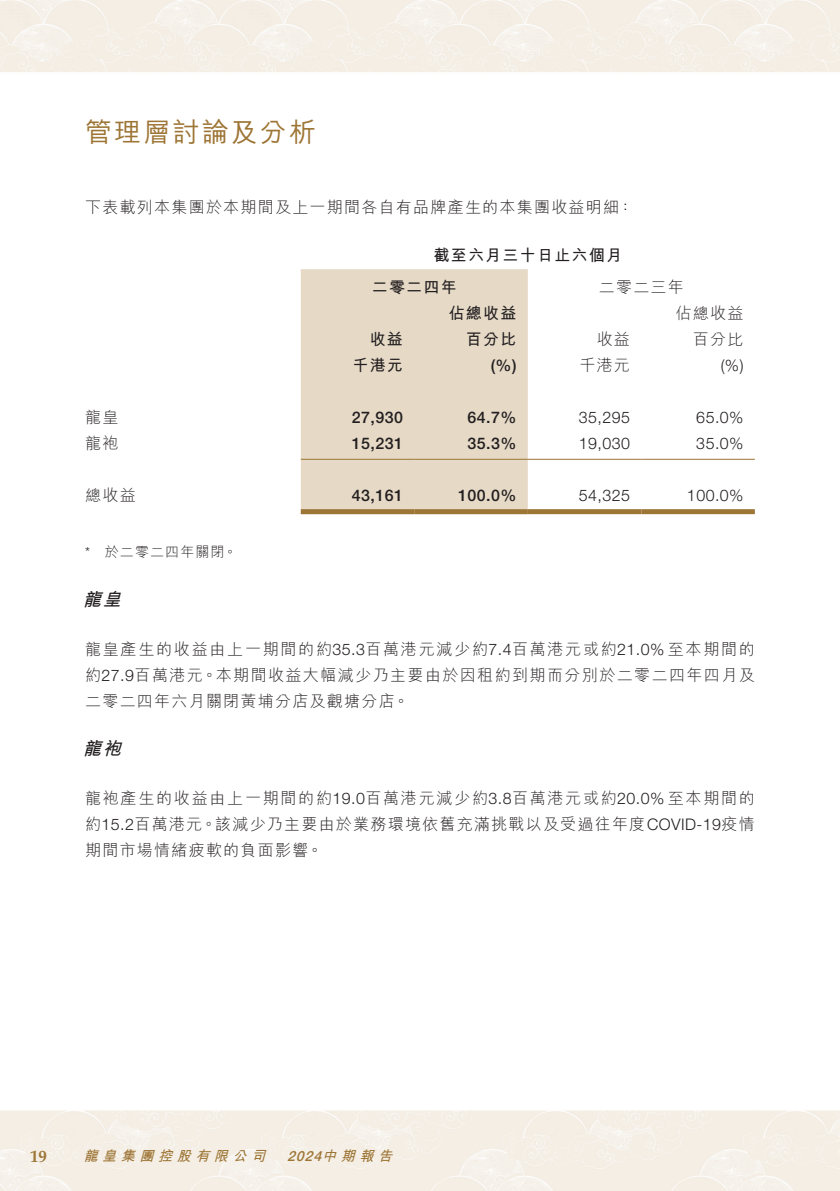
<style>
.page{position:relative;width:840px;height:1191px;background:#fff}
.page>*{position:absolute;margin:0;border:0;box-sizing:border-box;transform-origin:0 0}
.t1{font:500 27px "M Hei HK";letter-spacing:.08em;color:#9d7535}
.t2{font:italic 700 18px "M Hei HK";color:#231f20}
.t3{font:700 17px "Palatino";color:#9d7535}
.t4{font:300 16px/26px "M Hei HK";letter-spacing:.08em;color:#231f20;text-align:justify}
.t5{font:300 16px "Helvetica Neue LT Std";letter-spacing:.03em;color:#231f20}
.t6{font:500 16px "Helvetica Neue LT Std";letter-spacing:.03em;color:#231f20}
.t7{font:700 16px "M Hei HK";letter-spacing:.08em;color:#231f20}
.t8{font:italic 700 14px "M Hei HK";color:#9d7535}
.t9{font:300 14px "M Hei HK";letter-spacing:.08em;color:#231f20}
.t10{font:italic 500 14px "Helvetica Neue LT Std";color:#9d7535}
.t11{font:300 14px "Helvetica Neue LT Std";color:#231f20}
.s1{font-family:"Helvetica Neue LT Std"}
</style>
<div class="page">
<img style="left:0;top:0;width:839px;height:1191px">
<div style="left:300px;top:269px;width:227px;height:240px;background:#e6dac7"></div>
<hr style="left:300px;top:459px;width:114px;height:1px;background:#9d7535">
<hr style="left:414px;top:459px;width:113px;height:1px;background:#9d7535">
<hr style="left:527px;top:459px;width:114px;height:1px;background:#9d7535">
<hr style="left:641px;top:459px;width:113px;height:1px;background:#9d7535">
<div style="left:300px;top:509px;width:114px;height:5px;background:#9d7535"></div>
<div style="left:414px;top:509px;width:113px;height:5px;background:#9d7535"></div>
<div style="left:527px;top:509px;width:114px;height:5px;background:#9d7535"></div>
<div style="left:641px;top:509px;width:113px;height:5px;background:#9d7535"></div>
<h1 class="t1" style="left:85px;top:112px;width:232px">管理層討論及分析</h1>
<p class="t4" style="left:85px;top:194px;width:549px">下表載列本集團於本期間及上一期間各自有品牌產生的本集團收益明細：</p>
<p class="t7" style="left:433px;top:244px;width:190px">截至六月三十日止六個月</p>
<p class="t4" style="left:598px;top:274px;width:86px">二零二三年</p>
<p class="t7" style="left:371px;top:276px;width:86px">二零二四年</p>
<p class="t7" style="left:369px;top:328px;width:35px">收益</p>
<p class="t4" style="left:675px;top:300px;width:69px;text-align:right">佔總收益百分比</p>
<p class="t5" style="left:720px;top:356px;width:24px">%) (</p>
<p class="t7" style="left:448px;top:302px;width:69px">佔總收益</p>
<p class="t4" style="left:596px;top:326px;width:35px">收益</p>
<p class="t7" style="left:465px;top:328px;width:52px">百分比</p>
<p class="t4" style="left:579px;top:352px;width:52px">千港元</p>
<p class="t7" style="left:352px;top:354px;width:52px">千港元</p>
<p class="t6" style="left:490px;top:356px;width:27px">%( )</p>
<p class="t4" style="left:85px;top:404px;width:35px">龍皇</p>
<p class="t6" style="left:351px;top:408px;width:53px">27,930</p>
<p class="t6" style="left:467px;top:408px;width:50px">64.7%</p>
<p class="t5" style="left:578px;top:408px;width:53px">35,295</p>
<p class="t5" style="left:696px;top:408px;width:49px">65.0%</p>
<p class="t4" style="left:85px;top:430px;width:35px">龍袍</p>
<p class="t6" style="left:351px;top:434px;width:53px">15,231</p>
<p class="t6" style="left:467px;top:434px;width:50px">35.3%</p>
<p class="t5" style="left:578px;top:434px;width:53px">19,030</p>
<p class="t5" style="left:696px;top:434px;width:49px">35.0%</p>
<p class="t4" style="left:85px;top:481px;width:52px">總收益</p>
<p class="t6" style="left:351px;top:485px;width:53px">43,161</p>
<p class="t6" style="left:458px;top:485px;width:60px">100.0%</p>
<p class="t5" style="left:578px;top:485px;width:53px">54,325</p>
<p class="t5" style="left:686px;top:485px;width:58px">100.0%</p>
<p class="t9" style="left:105px;top:545px;width:134px">於二零二四年關閉。</p>
<p class="t11" style="left:85px;top:544px;width:6px">*</p>
<p class="t2" style="left:83px;top:586px;width:45px">龍皇</p>
<p class="t4" style="left:85px;top:635px;width:670px">龍皇產生的收益由上一期間的約<span class="s1">35.3</span>百萬港元減少約<span class="s1">7.4</span>百萬港元或約<span class="s1">21.0%</span>至本期間的約<span class="s1">27.9</span>百萬港元。本期間收益大幅減少乃主要由於因租約到期而分別於二零二四年四月及二零二四年六月關閉黃埔分店及觀塘分店。</p>
<p class="t2" style="left:83px;top:735px;width:45px">龍袍</p>
<p class="t4" style="left:85px;top:785px;width:671px">龍袍產生的收益由上一期間的約<span class="s1">19.0</span>百萬港元減少約<span class="s1">3.8</span>百萬港元或約<span class="s1">20.0%</span>至本期間的約<span class="s1">15.2</span>百萬港元。該減少乃主要由於業務環境依舊充滿挑戰以及受過往年度<span class="s1">COVID-19</span>疫情期間市場情緒疲軟的負面影響。</p>
<p class="t3" style="left:30px;top:1141px;width:18px">19</p>
<p class="t8" style="left:84px;top:1145px;width:188px">龍皇集團控股有限公司</p>
<p class="t8" style="left:322px;top:1145px;width:76px">中期報告</p>
<p class="t10" style="left:287px;top:1147px;width:40px">2024</p>
</div>
